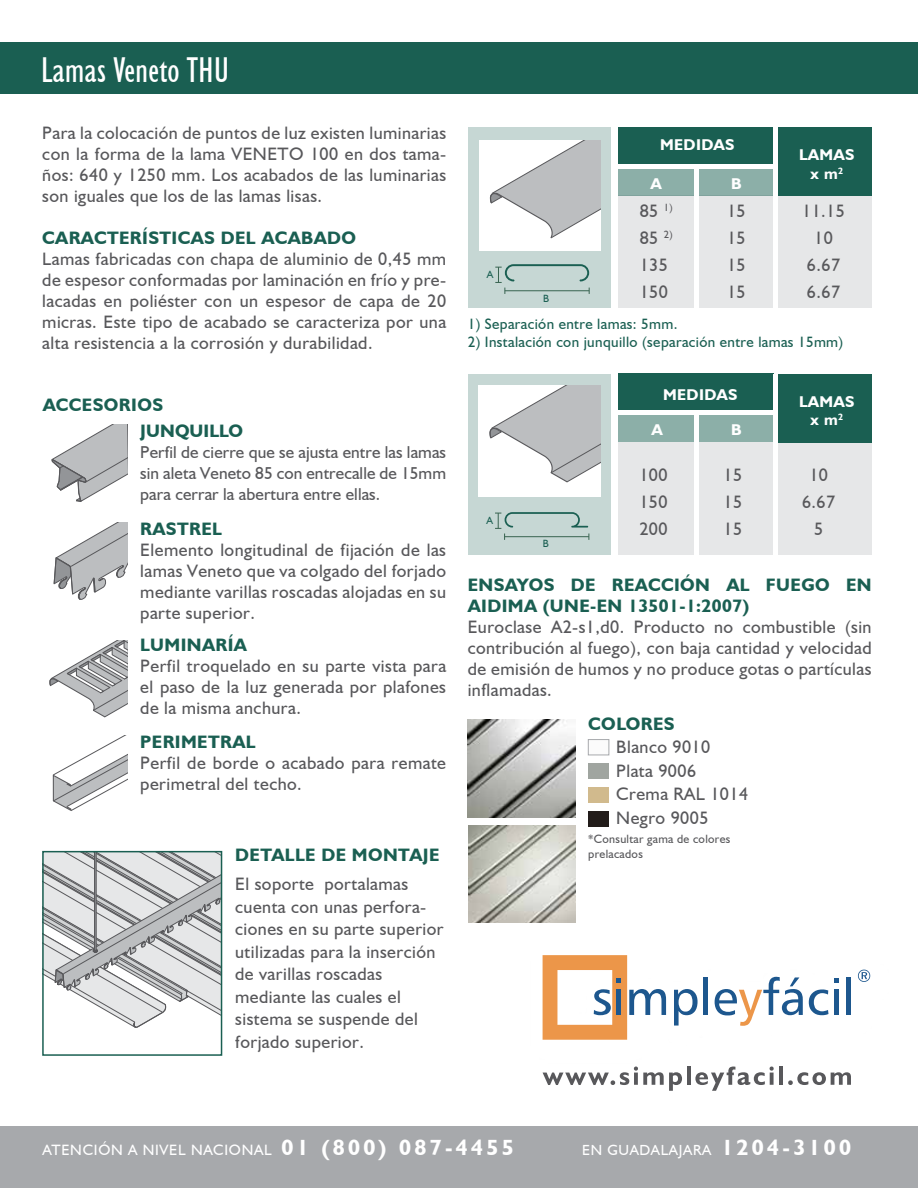
<style>
.page{position:relative;width:918px;height:1188px;background:#fff}
.page>*{position:absolute;margin:0;border:0;box-sizing:border-box;transform-origin:0 0}
.t1{font:condensed 36px "Humanist 521 BT";color:#fff}
.t2{font:18px/21px "Humanist 521 BT";letter-spacing:.025em;color:#58585b;text-align:justify}
.t3{font:700 18px/21px "Humanist 521 BT";letter-spacing:.025em;color:#1a5f52}
.t4{font:700 18px "Humanist 521 BT";letter-spacing:.005em;color:#1a5f52}
.t5{font:17.25px/21px "Humanist 521 BT";letter-spacing:.005em;color:#58585b;text-align:justify}
.t6{font:700 15.6px/18.8px "Humanist 521 BT";letter-spacing:.025em;color:#fff;text-align:center}
.t7{font:15px "Humanist 521 BT";letter-spacing:.025em;color:#1a5f52}
.t8{font:15px "Humanist 521 BT";letter-spacing:.05em;color:#fff}
.t9{font:14.7px "Humanist 521 BT";letter-spacing:.05em;color:#fff}
.t10{font:12px/14.4px "Humanist 521 BT";letter-spacing:.025em;color:#58585b}
.t11{font:10.5px "Humanist 521 BT";color:#1a5f52}
.s1{font-weight:700;font-size:22.05px}
</style>
<div class="page">
<div style="left:468px;top:374px;width:143px;height:181px;background:#c6d7d4"></div>
<div style="left:0;top:42px;width:918px;height:51px;background:#1a5f52"></div>
<div style="left:0;top:1127px;width:918px;height:61px;background:#a7a9ac"></div>
<svg style="left:543px;top:1067px;width:139px;height:24px"></svg>
<hr style="left:687px;top:1067px;width:4px;height:18px;background:#58585b">
<svg style="left:695px;top:1067px;width:79px;height:24px"></svg>
<hr style="left:779px;top:1067px;width:4px;height:18px;background:#58585b">
<svg style="left:788px;top:1072px;width:63px;height:13px"></svg>
<img style="left:542px;top:955px;width:329px;height:85px">
<svg style="left:543px;top:955px;width:123px;height:85px"></svg>
<svg style="left:674px;top:989px;width:24px;height:37px"></svg>
<hr style="left:704px;top:977px;width:4px;height:38px;background:#1d578e">
<svg style="left:809px;top:989px;width:19px;height:26px"></svg>
<div style="left:834px;top:990px;width:5px;height:25px;background:#1d578e"></div>
<svg style="left:834px;top:978px;width:5px;height:5px"></svg>
<hr style="left:847px;top:977px;width:4px;height:38px;background:#1d578e">
<svg style="left:715px;top:977px;width:88px;height:49px"></svg>
<svg style="left:858px;top:970px;width:12px;height:12px"></svg>
<img style="left:468px;top:720px;width:108px;height:97px">
<img style="left:468px;top:825px;width:108px;height:98px">
<svg style="left:45px;top:854px;width:174px;height:174px"></svg>
<div style="left:42px;top:851px;width:180px;height:205px;border:2px solid #1a5f52"></div>
<svg style="left:53px;top:523px;width:74px;height:77px"></svg>
<svg style="left:49px;top:641px;width:79px;height:77px"></svg>
<svg style="left:51px;top:425px;width:76px;height:77px"></svg>
<svg style="left:52px;top:736px;width:75px;height:75px"></svg>
<div style="left:588px;top:739px;width:21px;height:16px;background:#fbfbfb;border:1px solid #a7a9ac"></div>
<div style="left:588px;top:763px;width:21px;height:16px;background:#a0a5a0"></div>
<div style="left:588px;top:787px;width:21px;height:16px;background:#d1ba8d"></div>
<div style="left:588px;top:811px;width:21px;height:15px;background:#221c1a"></div>
<div style="left:618px;top:196px;width:253px;height:112px;background:#e6e7e8"></div>
<div style="left:618px;top:127px;width:156px;height:37px;background:#1a5f52"></div>
<div style="left:778px;top:127px;width:93px;height:69px;background:#1a5f52"></div>
<div style="left:468px;top:127px;width:143px;height:181px;background:#c6d7d4"></div>
<div style="left:618px;top:169px;width:156px;height:27px;background:#8cafa8"></div>
<hr style="left:695px;top:169px;width:4px;height:139px;background:#fff">
<hr style="left:774px;top:127px;width:4px;height:181px;background:#fff">
<div style="left:478px;top:385px;width:123px;height:111px;background:#fff"></div>
<svg style="left:489px;top:385px;width:112px;height:98px"></svg>
<svg style="left:495px;top:512px;width:95px;height:28px"></svg>
<div style="left:618px;top:442px;width:253px;height:113px;background:#e6e7e8"></div>
<div style="left:618px;top:374px;width:156px;height:36px;background:#1a5f52"></div>
<div style="left:778px;top:374px;width:93px;height:69px;background:#1a5f52"></div>
<div style="left:618px;top:415px;width:156px;height:27px;background:#8cafa8"></div>
<hr style="left:695px;top:415px;width:4px;height:140px;background:#fff">
<hr style="left:774px;top:374px;width:4px;height:181px;background:#fff">
<svg style="left:495px;top:264px;width:95px;height:30px"></svg>
<div style="left:479px;top:141px;width:121px;height:110px;background:#fff"></div>
<svg style="left:489px;top:141px;width:111px;height:98px"></svg>
<h1 class="t1" style="left:41px;top:49px;width:190px">Lamas Veneto THU</h1>
<p class="t2" style="left:42px;top:122px;width:405px">Para la colocación de puntos de luz existen luminarias con la forma de la lama VENETO 100 en dos tama&shy;ños: 640 y 1250 mm. Los acabados de las luminarias son iguales que los de las lamas lisas.</p>
<p class="t3" style="left:42px;top:227px;width:315px">CARACTERÍSTICAS DEL ACABADO</p>
<p class="t2" style="left:42px;top:248px;width:405px">Lamas fabricadas con chapa de aluminio de 0,45 mm de espesor conformadas por laminación en frío y pre&shy;lacadas en poliéster con un espesor de capa de 20 micras. Este tipo de acabado se caracteriza por una alta resistencia a la corrosión y durabilidad.</p>
<p class="t3" style="left:43px;top:394px;width:122px">ACCESORIOS</p>
<p class="t4" style="left:140px;top:420px;width:104px">JUNQUILLO</p>
<p class="t5" style="left:140px;top:441px;width:307px">Perfil de cierre que se ajusta entre las lamas sin aleta Veneto 85 con entrecalle de 15mm para cerrar la abertura entre ellas.</p>
<p class="t3" style="left:140px;top:518px;width:83px">RASTREL</p>
<p class="t2" style="left:140px;top:539px;width:307px">Elemento longitudinal de fijación de las lamas Veneto que va colgado del forjado mediante varillas roscadas alojadas en su parte superior.</p>
<p class="t3" style="left:140px;top:634px;width:108px">LUMINARÍA</p>
<p class="t2" style="left:140px;top:655px;width:307px">Perfil troquelado en su parte vista para el paso de la luz generada por plafones de la misma anchura.</p>
<p class="t3" style="left:140px;top:731px;width:117px">PERIMETRAL</p>
<p class="t2" style="left:140px;top:752px;width:307px">Perfil de borde o acabado para remate perimetral del techo.</p>
<p class="t3" style="left:235px;top:844px;width:206px">DETALLE DE MONTAJE</p>
<p class="t2" style="left:235px;top:872px;width:210px;line-height:22.5px;text-align:left">El soporte portalamas cuenta con unas perfora&shy;ciones en su parte superior utilizadas para la inserción de varillas roscadas mediante las cuales el sistema se suspende del forjado superior.</p>
<p class="t6" style="left:660px;top:135px;width:76px">MEDIDAS</p>
<p class="t6" style="left:651px;top:174px;width:13px">A</p>
<p class="t6" style="left:731px;top:174px;width:12px">B</p>
<p class="t6" style="left:799px;top:145px;width:57px">LAMAS x m<sup>2</sup></p>
<p class="t2" style="left:640px;top:197px;width:34px;line-height:27px;text-align:left">85 <sup>1)<br></sup>85 <sup>2)<br></sup>135<br>150</p>
<p class="t2" style="left:727px;top:197px;width:20px;line-height:27px">15<br>15<br>15<br>15</p>
<p class="t2" style="left:802px;top:197px;width:44px;line-height:27px;text-align:center">11.15<br>10<br>6.67<br>6.67</p>
<p class="t11" style="left:487px;top:268px;width:8px">A</p>
<p class="t11" style="left:543px;top:291px;width:8px">B</p>
<p class="t7" style="left:468px;top:315px;width:211px">1) Separación entre lamas: 5mm.</p>
<p class="t7" style="left:468px;top:333px;width:377px">2) Instalación con junquillo (separación entre lamas 15mm)</p>
<p class="t11" style="left:487px;top:514px;width:8px">A</p>
<p class="t11" style="left:543px;top:537px;width:8px">B</p>
<p class="t6" style="left:663px;top:385px;width:76px">MEDIDAS</p>
<p class="t6" style="left:651px;top:420px;width:13px">A</p>
<p class="t6" style="left:731px;top:420px;width:12px">B</p>
<p class="t6" style="left:799px;top:392px;width:57px">LAMAS x m<sup>2</sup></p>
<p class="t2" style="left:639px;top:461px;width:30px;line-height:27px">100<br>150<br>200</p>
<p class="t2" style="left:724px;top:461px;width:20px;line-height:27px">15<br>15<br>15</p>
<p class="t2" style="left:802px;top:461px;width:35px;line-height:27px;text-align:center">10<br>6.67<br>5</p>
<p class="t3" style="left:468px;top:574px;width:405px">ENSAYOS DE REACCIÓN AL FUEGO EN<br>AIDIMA (UNE-EN 13501-1:2007)</p>
<p class="t2" style="left:468px;top:616px;width:405px">Euroclase A2-s1,d0. Producto no combustible (sin contribución al fuego), con baja cantidad y velocidad de emisión de humos y no produce gotas o partículas inflamadas.</p>
<p class="t3" style="left:588px;top:712px;width:88px">COLORES</p>
<p class="t2" style="left:616px;top:734px;width:133px;line-height:23.9px;text-align:left">Blanco 9010<br>Plata 9006<br>Crema RAL 1014<br>Negro 9005</p>
<p class="t10" style="left:588px;top:832px;width:144px">*Consultar gama de colores prelacados</p>
<p class="t8" style="left:42px;top:1141px;width:473px">ATENCIÓN A NIVEL NACIONAL <span class="s1">01 (800) 087-4455</span></p>
<p class="t9" style="left:582px;top:1141px;width:271px">EN GUADALAJARA <span class="s1">1204-3100</span></p>
</div>
